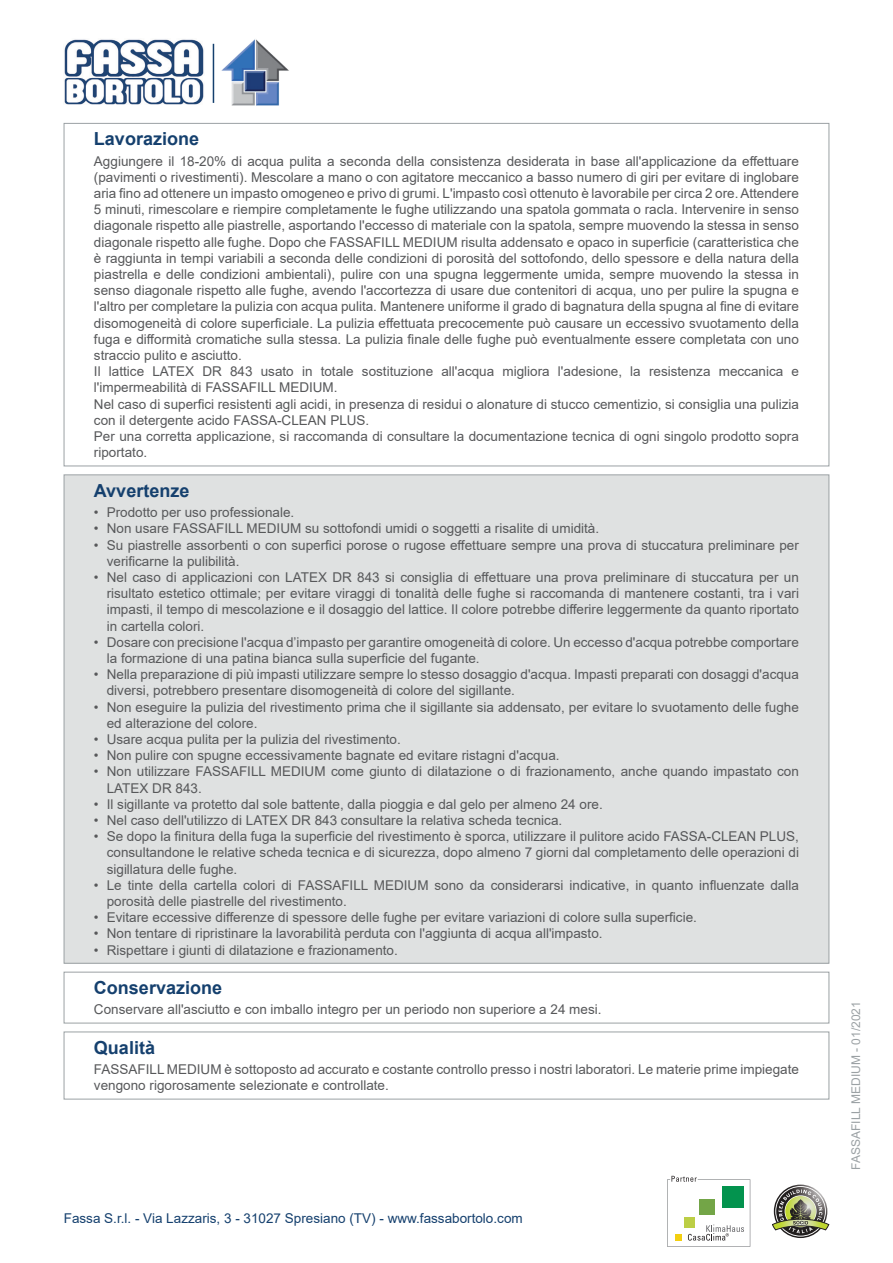
<style>
.page{position:relative;width:893px;height:1263px;background:#fff}
.page>*{position:absolute;margin:0;border:0;box-sizing:border-box;transform-origin:0 0}
.Titolo{font:700 18px "Arial";color:#15406e}
.Lavorazione{font:13.5px/16.2px "Arial";color:#57585a}
.Qualita{font:13.5px/16.2px "Arial";color:#57585a}
.Conservazione{font:13.5px "Arial";color:#57585a}
.t1{font:13.5px "Arial";color:#15406e}
.t2{font:12px "Arial";color:#9ba1a4}
</style>
<div class="page">
<svg style="left:667px;top:1176px;width:83px;height:71px"></svg>
<svg style="left:772px;top:1186px;width:57px;height:50px"></svg>
<img style="left:64px;top:39px;width:140px;height:66px">
<hr style="left:213px;top:44px;width:1px;height:59px;background:#15406e">
<img style="left:221px;top:39px;width:68px;height:67px">
<div style="left:64px;top:475px;width:765px;height:488px;background:#dfe1e1"></div>
<div style="left:64px;top:972px;width:765px;height:51px;border:1px solid #9ba1a4"></div>
<div style="left:64px;top:1032px;width:765px;height:67px;border:1px solid #9ba1a4"></div>
<p class="Titolo" style="left:94px;top:126px;width:107px">Lavorazione</p>
<p class="Lavorazione" style="left:94px;top:153px;width:706px;text-align:justify">Aggiungere il 18-20% di acqua pulita a seconda della consistenza desiderata in base all'applicazione da effettuare (pavimenti o rivestimenti). Mescolare a mano o con agitatore meccanico a basso numero di giri per evitare di inglobare aria fino ad ottenere un impasto omogeneo e privo di grumi. L'impasto così ottenuto è lavorabile per circa 2 ore. Attendere 5 minuti, rimescolare e riempire completamente le fughe utilizzando una spatola gommata o racla. Intervenire in senso diagonale rispetto alle piastrelle, asportando l'eccesso di materiale con la spatola, sempre muovendo la stessa in senso diagonale rispetto alle fughe. Dopo che FASSAFILL MEDIUM risulta addensato e opaco in superficie (caratteristica che è raggiunta in tempi variabili a seconda delle condizioni di porosità del sottofondo, dello spessore e della natura della piastrella e delle condizioni ambientali), pulire con una spugna leggermente umida, sempre muovendo la stessa in senso diagonale rispetto alle fughe, avendo l'accortezza di usare due contenitori di acqua, uno per pulire la spugna e l'altro per completare la pulizia con acqua pulita. Mantenere uniforme il grado di bagnatura della spugna al fine di evitare disomogeneità di colore superficiale. La pulizia effettuata precocemente può causare un eccessivo svuotamento della fuga e difformità cromatiche sulla stessa. La pulizia finale delle fughe può eventualmente essere completata con uno straccio pulito e asciutto.</p>
<p class="Lavorazione" style="left:94px;top:363px;width:706px">Il lattice LATEX DR 843 usato in totale sostituzione all'acqua migliora l'adesione, la resistenza meccanica e l'impermeabilità di FASSAFILL MEDIUM.</p>
<p class="Lavorazione" style="left:94px;top:396px;width:706px">Nel caso di superfici resistenti agli acidi, in presenza di residui o alonature di stucco cementizio, si consiglia una pulizia con il detergente acido FASSA-CLEAN PLUS.</p>
<p class="Lavorazione" style="left:94px;top:428px;width:706px">Per una corretta applicazione, si raccomanda di consultare la documentazione tecnica di ogni singolo prodotto sopra riportato.</p>
<p class="Titolo" style="left:94px;top:478px;width:97px">Avvertenze</p>
<p class="Lavorazione" style="left:94px;top:504px;width:202px">• Prodotto per uso professionale.</p>
<p class="Lavorazione" style="left:94px;top:520px;width:507px">• Non usare FASSAFILL MEDIUM su sottofondi umidi o soggetti a risalite di umidità.</p>
<p class="Lavorazione" style="left:107px;top:537px;width:694px;text-indent:-13px">• Su piastrelle assorbenti o con superfici porose o rugose effettuare sempre una prova di stuccatura preliminare per verificarne la pulibilità.</p>
<p class="Lavorazione" style="left:107px;top:569px;width:694px;text-align:justify;text-indent:-13px">• Nel caso di applicazioni con LATEX DR 843 si consiglia di effettuare una prova preliminare di stuccatura per un risultato estetico ottimale; per evitare viraggi di tonalità delle fughe si raccomanda di mantenere costanti, tra i vari impasti, il tempo di mescolazione e il dosaggio del lattice. Il colore potrebbe differire leggermente da quanto riportato in cartella colori.</p>
<p class="Lavorazione" style="left:107px;top:634px;width:694px;text-indent:-13px">• Dosare con precisione l'acqua d’impasto per garantire omogeneità di colore. Un eccesso d'acqua potrebbe comportare la formazione di una patina bianca sulla superficie del fugante.</p>
<p class="Lavorazione" style="left:107px;top:666px;width:694px;text-indent:-13px">• Nella preparazione di più impasti utilizzare sempre lo stesso dosaggio d'acqua. Impasti preparati con dosaggi d'acqua diversi, potrebbero presentare disomogeneità di colore del sigillante.</p>
<p class="Lavorazione" style="left:107px;top:699px;width:694px;text-indent:-13px">• Non eseguire la pulizia del rivestimento prima che il sigillante sia addensato, per evitare lo svuotamento delle fughe ed alterazione del colore.</p>
<p class="Lavorazione" style="left:94px;top:731px;width:308px">• Usare acqua pulita per la pulizia del rivestimento.</p>
<p class="Lavorazione" style="left:94px;top:747px;width:467px">• Non pulire con spugne eccessivamente bagnate ed evitare ristagni d'acqua.</p>
<p class="Lavorazione" style="left:107px;top:763px;width:694px;text-indent:-13px">• Non utilizzare FASSAFILL MEDIUM come giunto di dilatazione o di frazionamento, anche quando impastato con<br>LATEX DR 843.</p>
<p class="Lavorazione" style="left:94px;top:796px;width:510px">• Il sigillante va protetto dal sole battente, dalla pioggia e dal gelo per almeno 24 ore.</p>
<p class="Lavorazione" style="left:94px;top:812px;width:470px">• Nel caso dell'utilizzo di LATEX DR 843 consultare la relativa scheda tecnica.</p>
<p class="Lavorazione" style="left:107px;top:828px;width:694px;text-align:justify;text-indent:-13px">• Se dopo la finitura della fuga la superficie del rivestimento è sporca, utilizzare il pulitore acido FASSA-CLEAN PLUS, consultandone le relative scheda tecnica e di sicurezza, dopo almeno 7 giorni dal completamento delle operazioni di sigillatura delle fughe.</p>
<p class="Lavorazione" style="left:107px;top:877px;width:694px;text-indent:-13px">• Le tinte della cartella colori di FASSAFILL MEDIUM sono da considerarsi indicative, in quanto influenzate dalla porosità delle piastrelle del rivestimento.</p>
<p class="Lavorazione" style="left:94px;top:909px;width:604px">• Evitare eccessive differenze di spessore delle fughe per evitare variazioni di colore sulla superficie.</p>
<p class="Lavorazione" style="left:94px;top:925px;width:510px">• Non tentare di ripristinare la lavorabilità perduta con l'aggiunta di acqua all'impasto.</p>
<p class="Lavorazione" style="left:94px;top:942px;width:305px">• Rispettare i giunti di dilatazione e frazionamento.</p>
<p class="Titolo" style="left:94px;top:975px;width:130px">Conservazione</p>
<p class="Conservazione" style="left:94px;top:1000px;width:509px">Conservare all'asciutto e con imballo integro per un periodo non superiore a 24 mesi.</p>
<p class="Titolo" style="left:94px;top:1035px;width:63px">Qualità</p>
<p class="Qualita" style="left:94px;top:1061px;width:706px">FASSAFILL MEDIUM è sottoposto ad accurato e costante controllo presso i nostri laboratori. Le materie prime impiegate vengono rigorosamente selezionate e controllate.</p>
<p class="t1" style="left:64px;top:1208px;width:460px">Fassa S.r.l. - Via Lazzaris, 3 - 31027 Spresiano (TV) - www.fassabortolo.com</p>
<p class="t2" style="left:848px;top:1170px;width:170px;rotate:-90deg">FASSAFILL MEDIUM - 01/2021</p>
</div>
